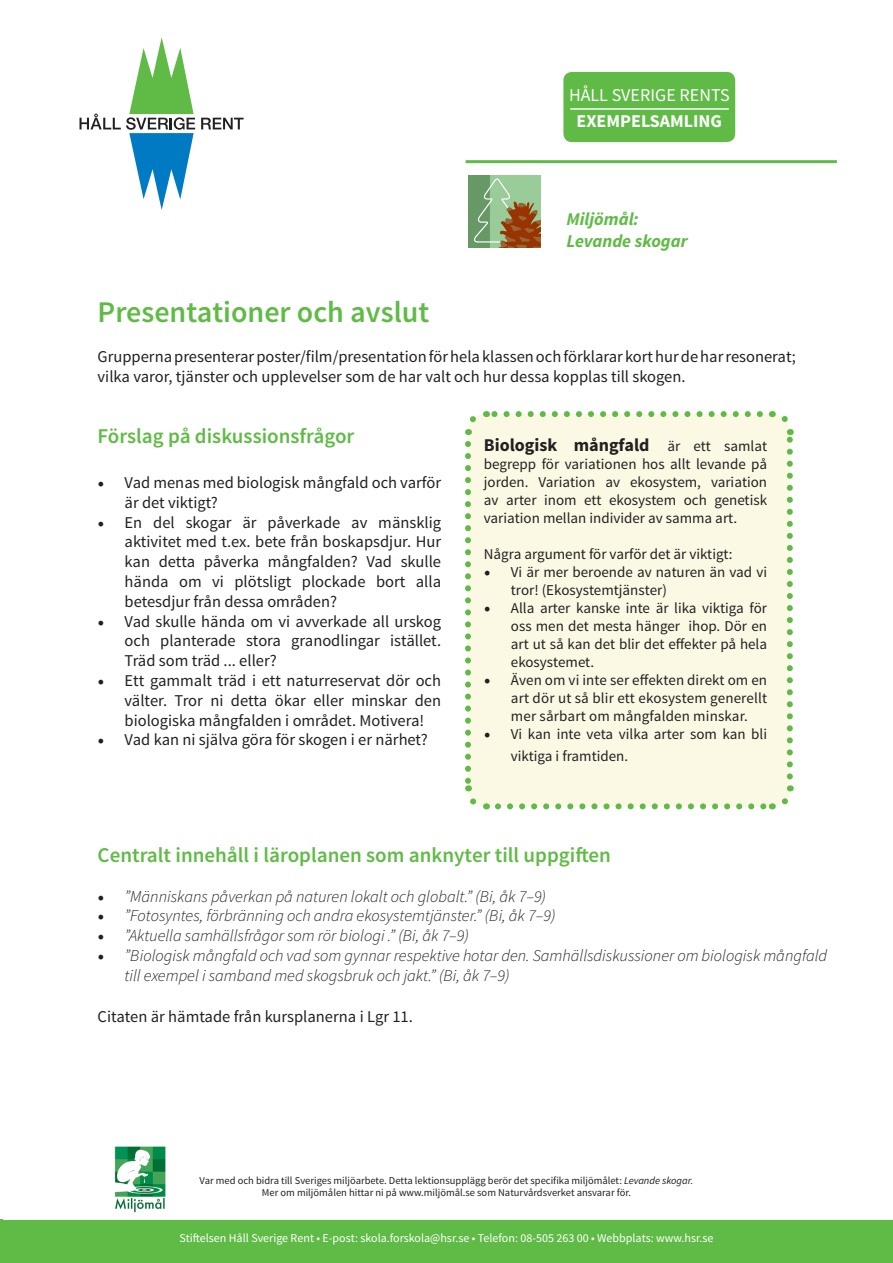
<style>
.page{position:relative;width:893px;height:1263px;background:#fff}
.page>*{position:absolute;margin:0;border:0;box-sizing:border-box;transform-origin:0 0}
.t1{font:600 30px "Source Sans Pro";color:#60bb46}
.t2{font:600 21px "Source Sans Pro";color:#60bb46}
.t3{font:700 18px "Source Sans Pro";color:#231f20}
.t4{font:italic 700 18px/21.6px "Source Sans Pro";color:#60bb46}
.t5{font:18px "Source Sans Pro";color:#fff}
.t6{font:700 18px "Source Sans Pro";color:#fff}
.t7{font:16.5px/19.8px "Source Sans Pro";color:#231f20;text-align:justify}
.t8{font:italic 300 16.5px/19.8px "Source Sans Pro";color:#231f20}
.t9{font:15px/18px "Source Sans Pro";color:#231f20;text-align:justify}
.t10{font:12px "Source Sans Pro";color:#fff}
.t11{font:10.5px/12.6px "Source Sans Pro";color:#231f20;text-align:center}
.s1{font-family:"Minion Pro";font-size:18px}
.s2{font-weight:400;font-size:15px}
.s3{font-family:"Minion Pro";font-weight:400;font-style:normal;font-size:18px}
.s4{font-style:italic}
</style>
<div class="page">
<svg style="left:201px;top:118px;width:43px;height:11px"></svg>
<svg style="left:80px;top:37px;width:115px;height:173px"></svg>
<hr style="left:466px;top:160px;width:371px;height:3px;background:#60bb46">
<div style="left:563px;top:72px;width:172px;height:70px;background:#60bb46;border-radius:9px"></div>
<div style="left:0;top:1220px;width:893px;height:43px;background:#60bb46"></div>
<hr style="left:570px;top:108px;width:159px;height:2px;background:#fff">
<div style="left:468px;top:414px;width:322px;height:392px;background:#fbf9e4;border-radius:18px"></div>
<svg style="left:498px;top:803px;width:268px;height:6px"></svg>
<svg style="left:465px;top:444px;width:22px;height:366px"></svg>
<svg style="left:772px;top:785px;width:22px;height:25px"></svg>
<svg style="left:771px;top:411px;width:22px;height:365px"></svg>
<svg style="left:465px;top:411px;width:295px;height:24px"></svg>
<img style="left:114px;top:1146px;width:52px;height:66px">
<img style="left:468px;top:175px;width:73px;height:73px">
<p class="t5" style="left:569px;top:84px;width:162px">HÅLL SVERIGE RENTS</p>
<p class="t6" style="left:577px;top:109px;width:147px">EXEMPELSAMLING</p>
<p class="t4" style="left:566px;top:208px;width:123px">Miljömål:<br>Levande skogar</p>
<p class="t1" style="left:98px;top:293px;width:333px">Presentationer och avslut</p>
<p class="t7" style="left:98px;top:347px;width:700px">Grupperna presenterar poster/film/presentation för hela klassen och förklarar kort hur de har resonerat; vilka varor, tjänster och upplevelser som de har valt och hur dessa kopplas till skogen.</p>
<p class="t2" style="left:98px;top:423px;width:258px">Förslag på diskussionsfrågor</p>
<p class="t7" style="left:125px;top:473px;width:318px;text-indent:-27px"><span class="s1">•</span> Vad menas med biologisk mångfald och varför är det viktigt?</p>
<p class="t7" style="left:125px;top:512px;width:318px;text-indent:-27px"><span class="s1">•</span> En del skogar är påverkade av mänsklig aktivitet med t.ex. bete från boskapsdjur. Hur kan detta påverka mångfalden? Vad skulle hända om vi plötsligt plockade bort alla betesdjur från dessa områden?</p>
<p class="t7" style="left:125px;top:611px;width:318px;text-indent:-27px"><span class="s1">•</span> Vad skulle hända om vi avverkade all urskog och planterade stora granodlingar istället.<br>Träd som träd ... eller?</p>
<p class="t7" style="left:125px;top:671px;width:318px;text-indent:-27px"><span class="s1">•</span> Ett gammalt träd i ett naturreservat dör och välter. Tror ni detta ökar eller minskar den biologiska mångfalden i området. Motivera!</p>
<p class="t7" style="left:98px;top:730px;width:332px"><span class="s1">•</span> Vad kan ni själva göra för skogen i er närhet?</p>
<p class="t3" style="left:484px;top:434px;width:285px">Biologisk mångfald <span class="s2">är ett samlat</span></p>
<p class="t9" style="left:484px;top:456px;width:285px">begrepp för variationen hos allt levande på jorden. Variation av ekosystem, variation av arter inom ett ekosystem och genetisk variation mellan individer av samma art.</p>
<p class="t9" style="left:484px;top:546px;width:250px">Några argument för varför det är viktigt:</p>
<p class="t9" style="left:511px;top:564px;width:258px;text-indent:-27px"><span class="s1">•</span> Vi är mer beroende av naturen än vad vi tror! (Ekosystemtjänster)</p>
<p class="t9" style="left:511px;top:600px;width:258px;text-indent:-27px"><span class="s1">•</span> Alla arter kanske inte är lika viktiga för oss men det mesta hänger ihop. Dör en art ut så kan det blir det effekter på hela ekosystemet.</p>
<p class="t9" style="left:511px;top:672px;width:258px;text-indent:-27px"><span class="s1">•</span> Även om vi inte ser effekten direkt om en art dör ut så blir ett ekosystem generellt mer sårbart om mångfalden minskar.</p>
<p class="t9" style="left:511px;top:724px;width:258px;line-height:21.6px;text-indent:-27px"><span class="s1">•</span> Vi kan inte veta vilka arter som kan bli viktiga i framtiden.</p>
<p class="t2" style="left:98px;top:842px;width:515px">Centralt innehåll i läroplanen som anknyter till uppgiften</p>
<p class="t8" style="left:98px;top:886px;width:450px"><span class="s3">•</span> ”Människans påverkan på naturen lokalt och globalt.” (Bi, åk 7–9)</p>
<p class="t8" style="left:98px;top:906px;width:459px"><span class="s3">•</span> ”Fotosyntes, förbränning och andra ekosystemtjänster.” (Bi, åk 7–9)</p>
<p class="t8" style="left:98px;top:926px;width:373px"><span class="s3">•</span> ”Aktuella samhällsfrågor som rör biologi .” (Bi, åk 7–9)</p>
<p class="t8" style="left:125px;top:946px;width:704px;text-indent:-27px"><span class="s3">•</span> ”Biologisk mångfald och vad som gynnar respektive hotar den. Samhällsdiskussioner om biologisk mångfald till exempel i samband med skogsbruk och jakt.” (Bi, åk 7–9)</p>
<p class="t7" style="left:98px;top:1007px;width:317px">Citaten är hämtade från kursplanerna i Lgr 11.</p>
<p class="t11" style="left:200px;top:1174px;width:495px">Var med och bidra till Sveriges miljöarbete. Detta lektionsupplägg berör det specifika miljömålet: <span class="s4">Levande skogar.<br></span>Mer om miljömålen hittar ni på www.miljömål.se som Naturvårdsverket ansvarar för.</p>
<p class="t10" style="left:179px;top:1230px;width:536px">Stiftelsen Håll Sverige Rent • E-post: skola.forskola@hsr.se • Telefon: 08-505 263 00 • Webbplats: www.hsr.se</p>
<p class="t10" style="left:182px;top:1234px;width:536px">Stiftelsen Håll Sverige Rent • E-post: skola.forskola@hsr.se • Telefon: 08-505 263 00 • Webbplats: www.hsr.se</p>
</div>
